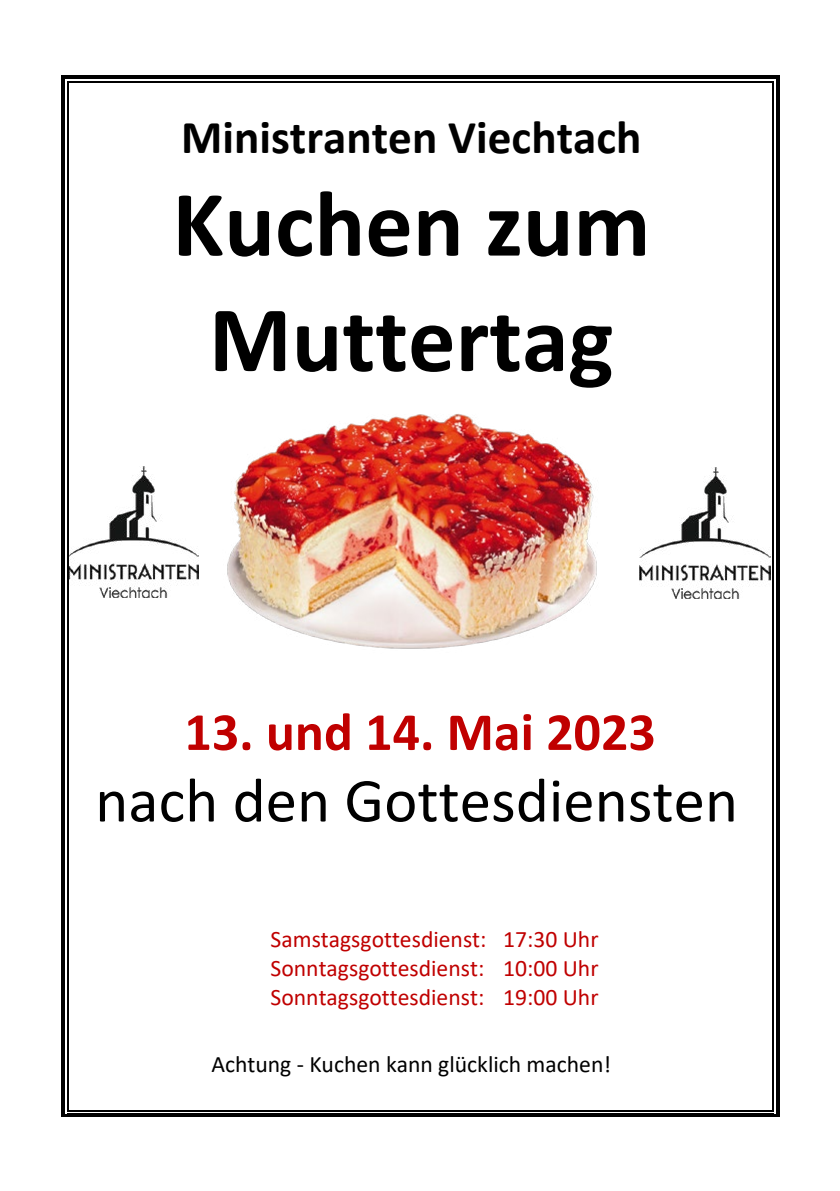
<style>
.page{position:relative;width:840px;height:1191px;background:#fff}
.page>*{position:absolute;margin:0;border:0;box-sizing:border-box;transform-origin:0 0}
.t1{font:700 94.4px/115.2px "Calibri";color:#000;text-align:center}
.t2{font:63px "Calibri";color:#000}
.t3{font:700 54px "Calibri";color:#c00000}
.t4{font:700 47.2px "Calibri";color:#000}
.t5{font:23.6px/28.8px "Calibri";color:#c00000;text-align:justify}
.t6{font:23.6px "Calibri";color:#000}
</style>
<div class="page">
<img style="left:227px;top:414px;width:370px;height:235px">
<img style="left:639px;top:467px;width:130px;height:131px">
<img style="left:69px;top:466px;width:130px;height:132px">
<svg style="left:61px;top:75px;width:8px;height:8px"></svg>
<hr style="left:69px;top:75px;width:703px;height:4px;background:#000">
<hr style="left:69px;top:81px;width:703px;height:2px;background:#000">
<svg style="left:772px;top:75px;width:7px;height:8px"></svg>
<hr style="left:61px;top:83px;width:4px;height:1026px;background:#000">
<hr style="left:67px;top:83px;width:2px;height:1026px;background:#000">
<hr style="left:776px;top:83px;width:3px;height:1026px;background:#000">
<hr style="left:772px;top:83px;width:1px;height:1026px;background:#000">
<svg style="left:61px;top:1109px;width:8px;height:8px"></svg>
<hr style="left:69px;top:1113px;width:703px;height:4px;background:#000">
<hr style="left:69px;top:1109px;width:703px;height:2px;background:#000">
<svg style="left:772px;top:1109px;width:7px;height:8px"></svg>
<h3 class="t4" style="left:181px;top:103px;width:462px">Ministranten Viechtach</h3>
<h1 class="t1" style="left:172px;top:165px;width:479px">Kuchen zum<br>Muttertag</h1>
<h3 class="t3" style="left:184px;top:698px;width:472px">13. und 14. Mai 2023</h3>
<h2 class="t2" style="left:95px;top:756px;width:644px">nach den Gottesdiensten</h2>
<p class="t5" style="left:270px;top:924px;width:329px">Samstagsgottesdienst: 17:30 Uhr Sonntagsgottesdienst: 10:00 Uhr Sonntagsgottesdienst: 19:00 Uhr</p>
<p class="t6" style="left:211px;top:1048px;width:401px">Achtung - Kuchen kann glücklich machen!</p>
</div>
